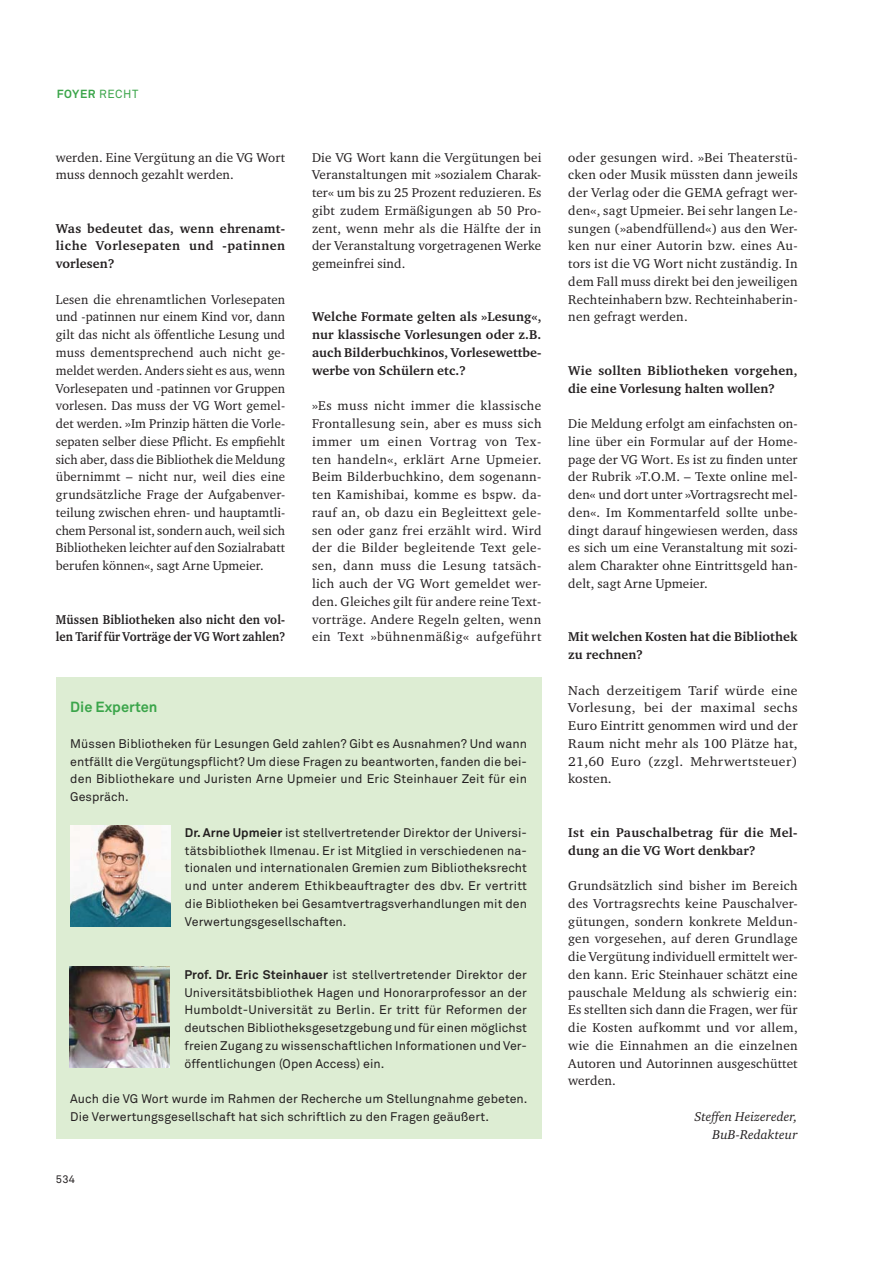
<style>
.page{position:relative;width:893px;height:1263px;background:#fff}
.page>*{position:absolute;margin:0;border:0;box-sizing:border-box;transform-origin:0 0}
.t1{font:700 14.55px "Akkurat Pro";color:#3ba54a}
.t2{font:13.05px/17.7px "Charter ITC Pro";letter-spacing:.01em;color:#231f20;text-align:justify}
.t3{font:700 13.05px/17.7px "Charter ITC Pro";letter-spacing:.01em;color:#231f20}
.t4{font:13.05px/17.7px "Charter ITC Pro";letter-spacing:.01em;color:#231f20;text-align:justify;scale:1.05 1}
.t5{font:700 13.05px/17.7px "Charter ITC Pro";letter-spacing:.01em;color:#231f20;scale:.91 1}
.t6{font:italic 13.05px/17.7px "Charter ITC Pro";letter-spacing:.01em;color:#231f20;text-align:right}
.t7{font:12.45px/17.7px "Akkurat Pro";letter-spacing:.005em;color:#231f20;text-align:justify}
.t8{font:700 11.7px "Akkurat Pro";letter-spacing:.045em;color:#3ba54a}
.t9{font:10.95px "Akkurat Pro";color:#231f20}
.s1{font-weight:400}
.s2{font-weight:700}
</style>
<div class="page">
<div style="left:56px;top:677px;width:485px;height:462px;background:#ddedd3"></div>
<img style="left:70px;top:826px;width:100px;height:101px">
<img style="left:70px;top:967px;width:100px;height:101px">
<p class="t8" style="left:57px;top:87px;width:83px">FOYER <span class="s1">RECHT</span></p>
<p class="t2" style="left:56px;top:149px;width:231px">werden. Eine Vergütung an die VG Wort muss dennoch gezahlt werden.</p>
<p class="t3" style="left:56px;top:220px;width:231px;text-align:justify">Was bedeutet das, wenn ehrenamt&shy;liche Vorlesepaten und -patinnen vorlesen?</p>
<p class="t2" style="left:56px;top:291px;width:231px">Lesen die ehrenamtlichen Vorlesepaten und -patinnen nur einem Kind vor, dann gilt das nicht als öffentliche Lesung und muss dementsprechend auch nicht ge&shy;meldet werden. Anders sieht es aus, wenn Vorlesepaten und -patinnen vor Gruppen vorlesen. Das muss der VG Wort gemel&shy;det werden. »Im Prinzip hätten die Vorle&shy;sepaten selber diese Pflicht. Es empfiehlt sich aber, dass die Bibliothek die Meldung übernimmt – nicht nur, weil dies eine grundsätzliche Frage der Aufgabenver&shy;teilung zwischen ehren- und hauptamtli&shy;chem Personal ist, sondern auch, weil sich Bibliotheken leichter auf den Sozialrabatt berufen können«, sagt Arne Upmeier.</p>
<p class="t5" style="left:56px;top:611px;width:254px">Müssen Bibliotheken also nicht den vol&shy;len Tarif für Vorträge der VG Wort zahlen?</p>
<p class="t2" style="left:312px;top:149px;width:231px">Die VG Wort kann die Vergütungen bei Veranstaltungen mit »sozialem Charak&shy;ter« um bis zu 25 Prozent reduzieren. Es gibt zudem Ermäßigungen ab 50 Pro&shy;zent, wenn mehr als die Hälfte der in der Veranstaltung vorgetragenen Werke gemeinfrei sind.</p>
<p class="t3" style="left:312px;top:309px;width:231px;text-align:justify">Welche Formate gelten als »Lesung«, nur klassische Vorlesungen oder z.B. auch Bilderbuchkinos, Vorlesewettbe&shy;werbe von Schülern etc.?</p>
<p class="t2" style="left:312px;top:398px;width:231px">»Es muss nicht immer die klassische Frontallesung sein, aber es muss sich immer um einen Vortrag von Tex&shy;ten handeln«, erklärt Arne Upmeier.<br>Beim Bilderbuchkino, dem sogenann&shy;ten Kamishibai, komme es bspw. da&shy;rauf an, ob dazu ein Begleittext gele&shy;sen oder ganz frei erzählt wird. Wird der die Bilder begleitende Text gele&shy;sen, dann muss die Lesung tatsäch&shy;lich auch der VG Wort gemeldet wer&shy;den. Gleiches gilt für andere reine Text&shy;vorträge. Andere Regeln gelten, wenn ein Text »bühnenmäßig« aufgeführt</p>
<p class="t1" style="left:70px;top:699px;width:89px">Die Experten</p>
<p class="t7" style="left:70px;top:736px;width:458px">Müssen Bibliotheken für Lesungen Geld zahlen? Gibt es Ausnahmen? Und wann entfällt die Vergütungspflicht? Um diese Fragen zu beantworten, fanden die bei&shy;den Bibliothekare und Juristen Arne Upmeier und Eric Steinhauer Zeit für ein Gespräch.</p>
<p class="t7" style="left:185px;top:825px;width:344px"><span class="s2">Dr. Arne Upmeier</span> ist stellvertretender Direktor der Universi&shy;tätsbibliothek Ilmenau. Er ist Mitglied in verschiedenen na&shy;tionalen und internationalen Gremien zum Bibliotheksrecht und unter anderem Ethikbeauftragter des dbv. Er vertritt die Bibliotheken bei Gesamtvertragsverhandlungen mit den Verwertungsgesellschaften.</p>
<p class="t7" style="left:184px;top:967px;width:344px"><span class="s2">Prof. Dr. Eric Steinhauer</span> ist stellvertretender Direktor der Universitätsbibliothek Hagen und Honorarprofessor an der Humboldt-Universität zu Berlin. Er tritt für Reformen der deutschen Bibliotheksgesetzgebung und für einen möglichst freien Zugang zu wissenschaftlichen Informationen und Ver&shy;öffentlichungen (Open Access) ein.</p>
<p class="t7" style="left:70px;top:1091px;width:459px">Auch die VG Wort wurde im Rahmen der Recherche um Stellungnahme gebeten.<br>Die Verwertungsgesellschaft hat sich schriftlich zu den Fragen geäußert.</p>
<p class="t9" style="left:56px;top:1175px;width:21px">534</p>
<p class="t2" style="left:568px;top:149px;width:231px">oder gesungen wird. »Bei Theaterstü&shy;cken oder Musik müssten dann jeweils der Verlag oder die GEMA gefragt wer&shy;den«, sagt Upmeier. Bei sehr langen Le&shy;sungen (»abendfüllend«) aus den Wer&shy;ken nur einer Autorin bzw. eines Au&shy;tors ist die VG Wort nicht zuständig. In dem Fall muss direkt bei den jeweiligen Rechteinhabern bzw. Rechteinhaberin&shy;nen gefragt werden.</p>
<p class="t3" style="left:568px;top:362px;width:231px">Wie sollten Bibliotheken vorgehen, die eine Vorlesung halten wollen?</p>
<p class="t2" style="left:568px;top:415px;width:231px">Die Meldung erfolgt am einfachsten on&shy;line über ein Formular auf der Home&shy;page der VG Wort. Es ist zu finden unter der Rubrik »T.O.M. – Texte online mel&shy;den« und dort unter »Vortragsrecht mel&shy;den«. Im Kommentarfeld sollte unbe&shy;dingt darauf hingewiesen werden, dass es sich um eine Veranstaltung mit sozi&shy;alem Charakter ohne Eintrittsgeld han&shy;delt, sagt Arne Upmeier.</p>
<p class="t3" style="left:568px;top:629px;width:231px">Mit welchen Kosten hat die Bibliothek zu rechnen?</p>
<p class="t4" style="left:568px;top:682px;width:220px">Nach derzeitigem Tarif würde eine Vorlesung, bei der maximal sechs Euro Eintritt genommen wird und der Raum nicht mehr als 100 Plätze hat, 21,60 Euro (zzgl. Mehrwertsteuer) kosten.</p>
<p class="t3" style="left:568px;top:824px;width:231px">Ist ein Pauschalbetrag für die Mel&shy;dung an die VG Wort denkbar?</p>
<p class="t2" style="left:568px;top:877px;width:231px">Grundsätzlich sind bisher im Bereich des Vortragsrechts keine Pauschalver&shy;gütungen, sondern konkrete Meldun&shy;gen vorgesehen, auf deren Grundlage die Vergütung individuell ermittelt wer&shy;den kann. Eric Steinhauer schätzt eine pauschale Meldung als schwierig ein:<br>Es stellten sich dann die Fragen, wer für die Kosten aufkommt und vor allem, wie die Einnahmen an die einzelnen Autoren und Autorinnen ausgeschüttet werden.</p>
<p class="t6" style="left:694px;top:1108px;width:105px">Steffen Heizereder,<br>BuB-Redakteur</p>
</div>
